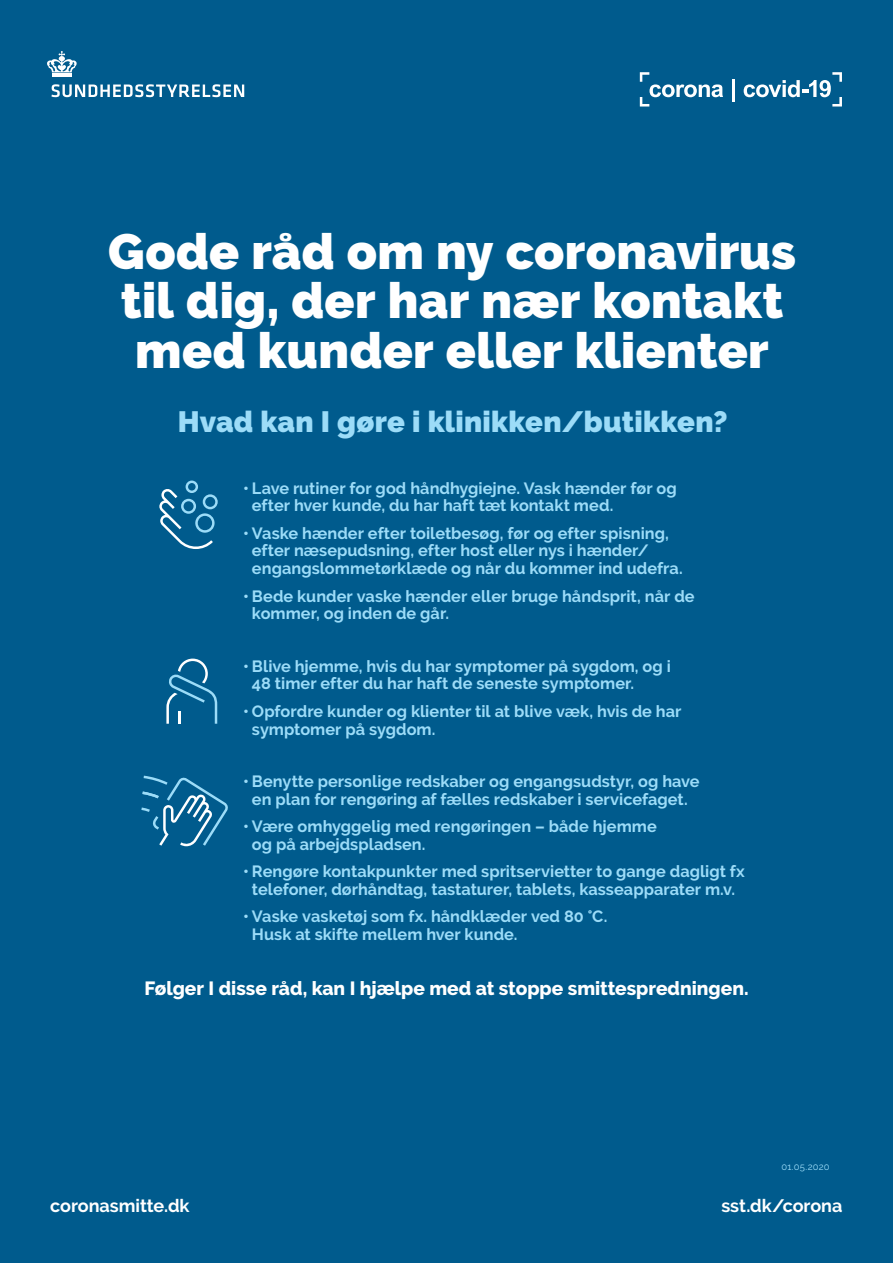
<style>
.page{position:relative;width:893px;height:1263px;background:#005b8d}
.page>*{position:absolute;margin:0;border:0;box-sizing:border-box;transform-origin:0 0}
.t1{font:900 49.5px/49.5px "Raleway";letter-spacing:.005em;color:#fff}
.t2{font:900 29.25px "Raleway";letter-spacing:.01em;color:#9cdcf8}
.t3{font:800 19.05px "Raleway";color:#fff}
.t4{font:700 18px "Raleway";color:#fff}
.t5{font:700 16.35px/17.7px "Raleway";letter-spacing:.005em;color:#9cdcf8}
.t6{font:9.45px "Raleway";letter-spacing:.01em;color:#9cdcf8}
</style>
<div class="page">
<svg style="left:640px;top:72px;width:83px;height:35px"></svg>
<hr style="left:732px;top:80px;width:3px;height:22px;background:#fff">
<svg style="left:744px;top:72px;width:98px;height:35px"></svg>
<hr style="left:52px;top:73px;width:20px;height:4px;background:#fff">
<svg style="left:47px;top:51px;width:30px;height:21px"></svg>
<svg style="left:51px;top:84px;width:193px;height:13px"></svg>
<svg style="left:159px;top:480px;width:59px;height:69px"></svg>
<svg style="left:166px;top:659px;width:51px;height:65px"></svg>
<svg style="left:141px;top:776px;width:87px;height:70px"></svg>
<h1 class="t1" style="left:108px;top:227px;width:689px">Gode råd om ny coronavirus til dig, der har nær kontakt med kunder eller klienter</h1>
<h2 class="t2" style="left:178px;top:405px;width:551px">Hvad kan I gøre i klinikken/butikken?</h2>
<p class="t5" style="left:252px;top:479px;width:426px;text-indent:-9px">• Lave rutiner for god håndhygiejne. Vask hænder før og efter hver kunde, du har haft tæt kontakt med.</p>
<p class="t5" style="left:252px;top:524px;width:432px;text-indent:-9px">• Vaske hænder efter toiletbesøg, før og efter spisning, efter næsepudsning, efter host eller nys i hænder/ engangslommetørklæde og når du kommer ind udefra.</p>
<p class="t5" style="left:252px;top:587px;width:444px;text-indent:-9px">• Bede kunder vaske hænder eller bruge håndsprit, når de kommer, og inden de går.</p>
<p class="t5" style="left:252px;top:657px;width:420px;text-indent:-9px">• Blive hjemme, hvis du har symptomer på sygdom, og i<br>48 timer efter du har haft de seneste symptomer.</p>
<p class="t5" style="left:252px;top:702px;width:431px;text-indent:-9px">• Opfordre kunder og klienter til at blive væk, hvis de har symptomer på sygdom.</p>
<p class="t5" style="left:243px;top:772px;width:458px;text-align:center">• Benytte personlige redskaber og engangsudstyr, og have en plan for rengøring af fælles redskaber i servicefaget.</p>
<p class="t5" style="left:252px;top:817px;width:406px;text-indent:-9px">• Være omhyggelig med rengøringen – både hjemme og på arbejdspladsen.</p>
<p class="t5" style="left:243px;top:862px;width:503px;text-align:center">• Rengøre kontakpunkter med spritservietter to gange dagligt fx telefoner, dørhåndtag, tastaturer, tablets, kasseapparater m.v.</p>
<p class="t5" style="left:252px;top:907px;width:357px;text-indent:-9px">• Vaske vasketøj som fx. håndklæder ved 80 °C.<br>Husk at skifte mellem hver kunde.</p>
<p class="t3" style="left:144px;top:977px;width:606px">Følger I disse råd, kan I hjælpe med at stoppe smittespredningen.</p>
<p class="t6" style="left:782px;top:1161px;width:49px">01.05.2020</p>
<p class="t4" style="left:50px;top:1195px;width:141px">coronasmitte.dk</p>
<p class="t4" style="left:721px;top:1195px;width:123px">sst.dk/corona</p>
</div>
